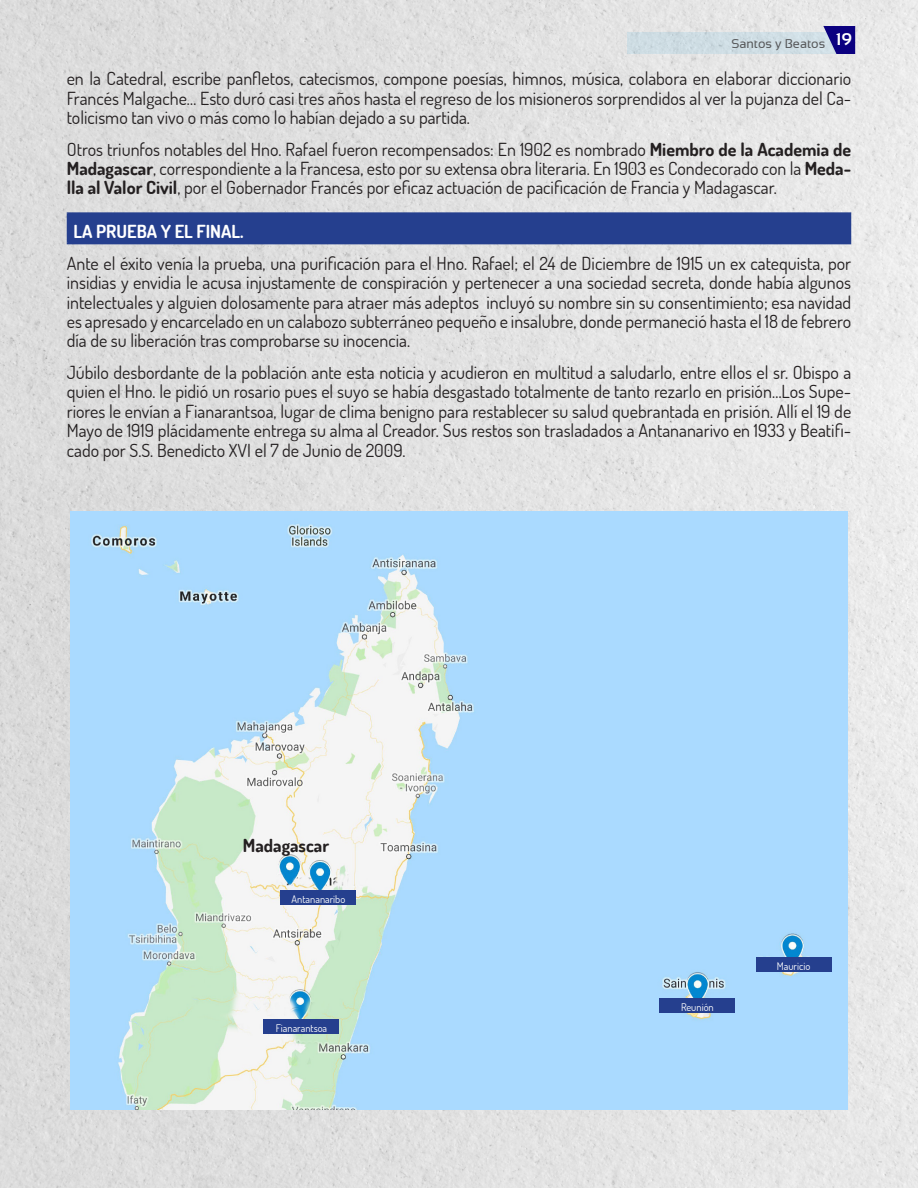
<style>
.page{position:relative;width:918px;height:1188px;background:#fff}
.page>*{position:absolute;margin:0;border:0;box-sizing:border-box;transform-origin:0 0}
.t1{font:18px/19.4px "Dosis";color:#231f20;text-align:justify}
.No_Spacing{font:700 18px "Dosis";color:#fff}
.List_Paragraph{font:700 18px "Dosis";color:#231f20}
.t2{font:12.75px "Sansation";color:#57585a}
.No_Spacing-2{font:10.5px "Dosis";color:#fff}
.s1{font-weight:700}
</style>
<div class="page">
<img style="left:0;top:0;width:918px;height:1188px">
<div style="left:627px;top:33px;width:213px;height:21px;background:#cfdee4"></div>
<svg style="left:823px;top:26px;width:32px;height:28px"></svg>
<div style="left:68px;top:213px;width:782px;height:31px;background:#253f8e"></div>
<hr style="left:67px;top:212px;width:784px;height:2px;background:#253f8e">
<svg style="left:67px;top:214px;width:1px;height:29px"></svg>
<svg style="left:850px;top:214px;width:1px;height:29px"></svg>
<hr style="left:67px;top:243px;width:784px;height:1px;background:#253f8e">
<img style="left:71px;top:512px;width:776px;height:597px">
<div style="left:660px;top:998px;width:75px;height:15px;background:#253f8e"></div>
<div style="left:756px;top:957px;width:75px;height:15px;background:#253f8e"></div>
<div style="left:281px;top:890px;width:75px;height:15px;background:#253f8e"></div>
<div style="left:264px;top:1019px;width:75px;height:15px;background:#253f8e"></div>
<p class="t2" style="left:731px;top:37px;width:122px">Santos y Beatos <sup>19</sup></p>
<p class="t1" style="left:67px;top:69px;width:786px">en la Catedral, escribe panfletos, catecismos, compone poesías, himnos, música, colabora en elaborar diccionario Francés Malgache… Esto duró casi tres años hasta el regreso de los misioneros sorprendidos al ver la pujanza del Ca&shy;tolicismo tan vivo o más como lo habían dejado a su partida.</p>
<p class="t1" style="left:67px;top:139px;width:786px">Otros triunfos notables del Hno. Rafael fueron recompensados: En 1902 es nombrado <span class="s1">Miembro de la Academia de Madagascar</span>, correspondiente a la Francesa, esto por su extensa obra literaria. En 1903 es Condecorado con la <span class="s1">Meda&shy;lla al Valor Civil</span>, por el Gobernador Francés por eficaz actuación de pacificación de Francia y Madagascar.</p>
<p class="No_Spacing" style="left:74px;top:219px;width:172px">LA PRUEBA Y EL FINAL.</p>
<p class="t1" style="left:67px;top:253px;width:786px">Ante el éxito venía la prueba, una purificación para el Hno. Rafael; el 24 de Diciembre de 1915 un ex catequista, por insidias y envidia le acusa injustamente de conspiración y pertenecer a una sociedad secreta, donde había algunos intelectuales y alguien dolosamente para atraer más adeptos incluyó su nombre sin su consentimiento; esa navidad es apresado y encarcelado en un calabozo subterráneo pequeño e insalubre, donde permaneció hasta el 18 de febrero día de su liberación tras comprobarse su inocencia.</p>
<p class="t1" style="left:67px;top:362px;width:786px">Júbilo desbordante de la población ante esta noticia y acudieron en multitud a saludarlo, entre ellos el sr. Obispo a quien el Hno. le pidió un rosario pues el suyo se había desgastado totalmente de tanto rezarlo en prisión…Los Supe&shy;riores le envían a Fianarantsoa, lugar de clima benigno para restablecer su salud quebrantada en prisión. Allí el 19 de Mayo de 1919 plácidamente entrega su alma al Creador. Sus restos son trasladados a Antananarivo en 1933 y Beatifi&shy;cado por S.S. Benedicto XVI el 7 de Junio de 2009.</p>
<p class="List_Paragraph" style="left:243px;top:834px;width:88px">Madagascar</p>
<p class="No_Spacing-2" style="left:292px;top:892px;width:55px">Antananaribo</p>
<p class="No_Spacing-2" style="left:276px;top:1021px;width:53px">Fianarantsoa</p>
<p class="No_Spacing-2" style="left:681px;top:1000px;width:34px">Reunión</p>
<p class="No_Spacing-2" style="left:777px;top:959px;width:35px">Mauricio</p>
</div>
